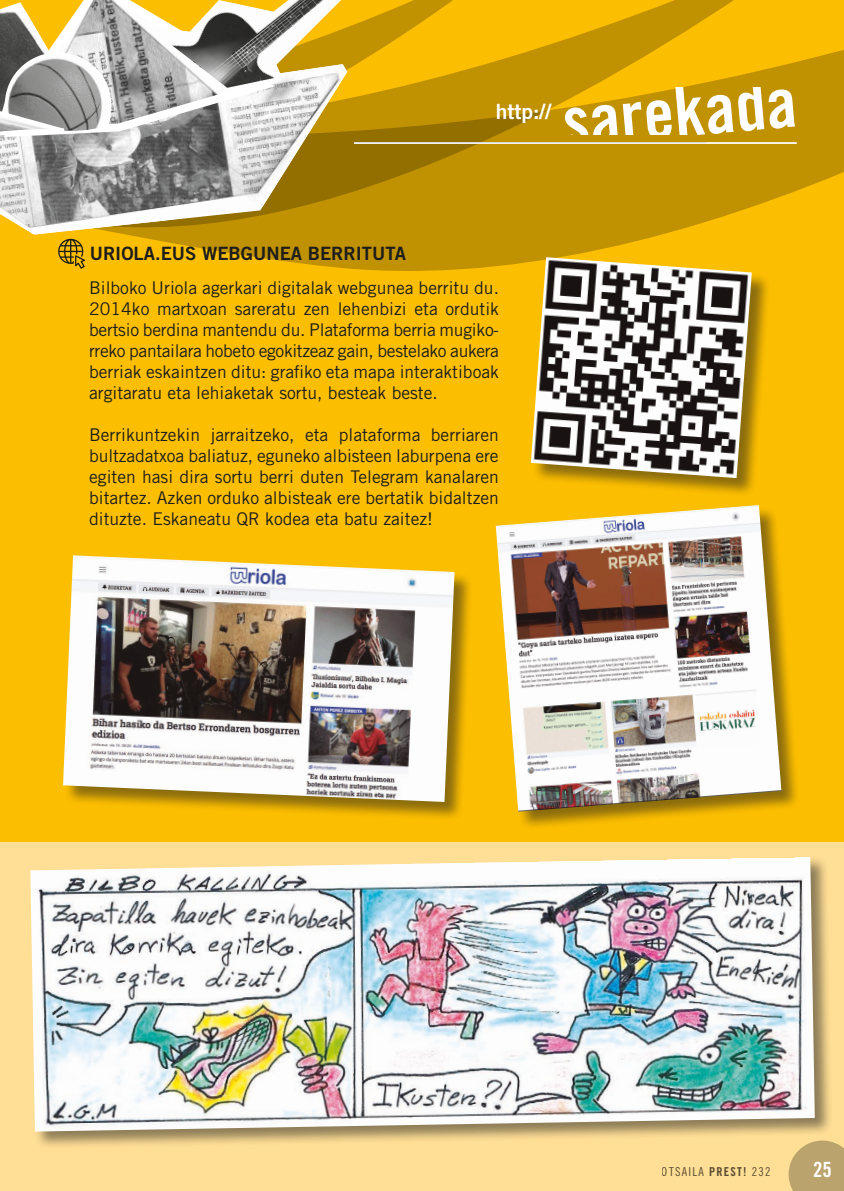
<style>
.page{position:relative;width:844px;height:1191px;background:#fff}
.page>*{position:absolute;margin:0;border:0;box-sizing:border-box;transform-origin:0 0}
.t1{font:69.3px "Trade Gothic LT Std Bd Cn 20";color:#fff}
.t2{font:21px "Trade Gothic LT Std Bd 2";color:#fff}
.t3{font:21px "Trade Gothic LT Std Bd Cn 20";color:#fff}
.t4{font:18.38px "Trade Gothic LT Std Bd 2";color:#1d1d1b}
.laburrak{font:17.5px/21px "Trade Gothic LT Std";color:#1d1d1b;text-align:justify}
.t5{font:12.25px "Trade Gothic LT Std Cn 18";letter-spacing:.1em;color:#1d1d1b}
.s1{font-family:"Trade Gothic LT Std Bd Cn 20"}
</style>
<div class="page">
<div style="left:1px;top:34px;width:842px;height:1157px;background:#ffde95"></div>
<div style="left:1px;top:0;width:842px;height:841px;background:#fcbe00"></div>
<svg style="left:0;top:0;width:843px;height:470px"></svg>
<hr style="left:354px;top:142px;width:442px;height:2px;background:#fff">
<img style="left:0;top:64px;width:347px;height:170px">
<img style="left:285px;top:0;width:56px;height:88px">
<svg style="left:0;top:0;width:285px;height:141px;background:#b3ad9b"></svg>
<div style="left:30px;top:856px;width:802px;height:293px;background:#1d1d1b;opacity:.5"></div>
<img style="left:30px;top:856px;width:784px;height:275px">
<div style="left:64px;top:556px;width:409px;height:265px;background:#1d1d1b;opacity:.5"></div>
<img style="left:63px;top:555px;width:391px;height:247px">
<div style="left:531px;top:258px;width:239px;height:239px;background:#1d1d1b;opacity:.5"></div>
<img style="left:530px;top:257px;width:221px;height:221px">
<div style="left:496px;top:506px;width:304px;height:324px;background:#1d1d1b;opacity:.5"></div>
<img style="left:495px;top:505px;width:286px;height:306px">
<svg style="left:57px;top:238px;width:28px;height:31px"></svg>
<svg style="left:788px;top:1140px;width:55px;height:51px;background:#c4aa72"></svg>
<p class="t2" style="left:495px;top:98px;width:57px">http://</p>
<p class="t1" style="left:558px;top:80px;width:236px;rotate:-5deg">sarekada</p>
<p class="t4" style="left:90px;top:242px;width:317px">URIOLA.EUS WEBGUNEA BERRITUTA</p>
<p class="laburrak" style="left:89px;top:277px;width:411px">Bilboko Uriola agerkari digitalak webgunea berritu du.<br>2014ko martxoan sareratu zen lehenbizi eta ordutik bertsio berdina mantendu du. Plataforma berria mugiko&shy;rreko pantailara hobeto egokitzeaz gain, bestelako aukera berriak eskaintzen ditu: grafiko eta mapa interaktiboak argitaratu eta lehiaketak sortu, besteak beste.</p>
<p class="laburrak" style="left:89px;top:424px;width:411px">Berrikuntzekin jarraitzeko, eta plataforma berriaren bultzadatxoa baliatuz, eguneko albisteen laburpena ere egiten hasi dira sortu berri duten Telegram kanalaren bitartez. Azken orduko albisteak ere bertatik bidaltzen dituzte. Eskaneatu QR kodea eta batu zaitez!</p>
<p class="t5" style="left:661px;top:1164px;width:110px">OTSAILA <span class="s1">PREST!</span> 232</p>
<p class="t3" style="left:813px;top:1157px;width:20px">25</p>
</div>
